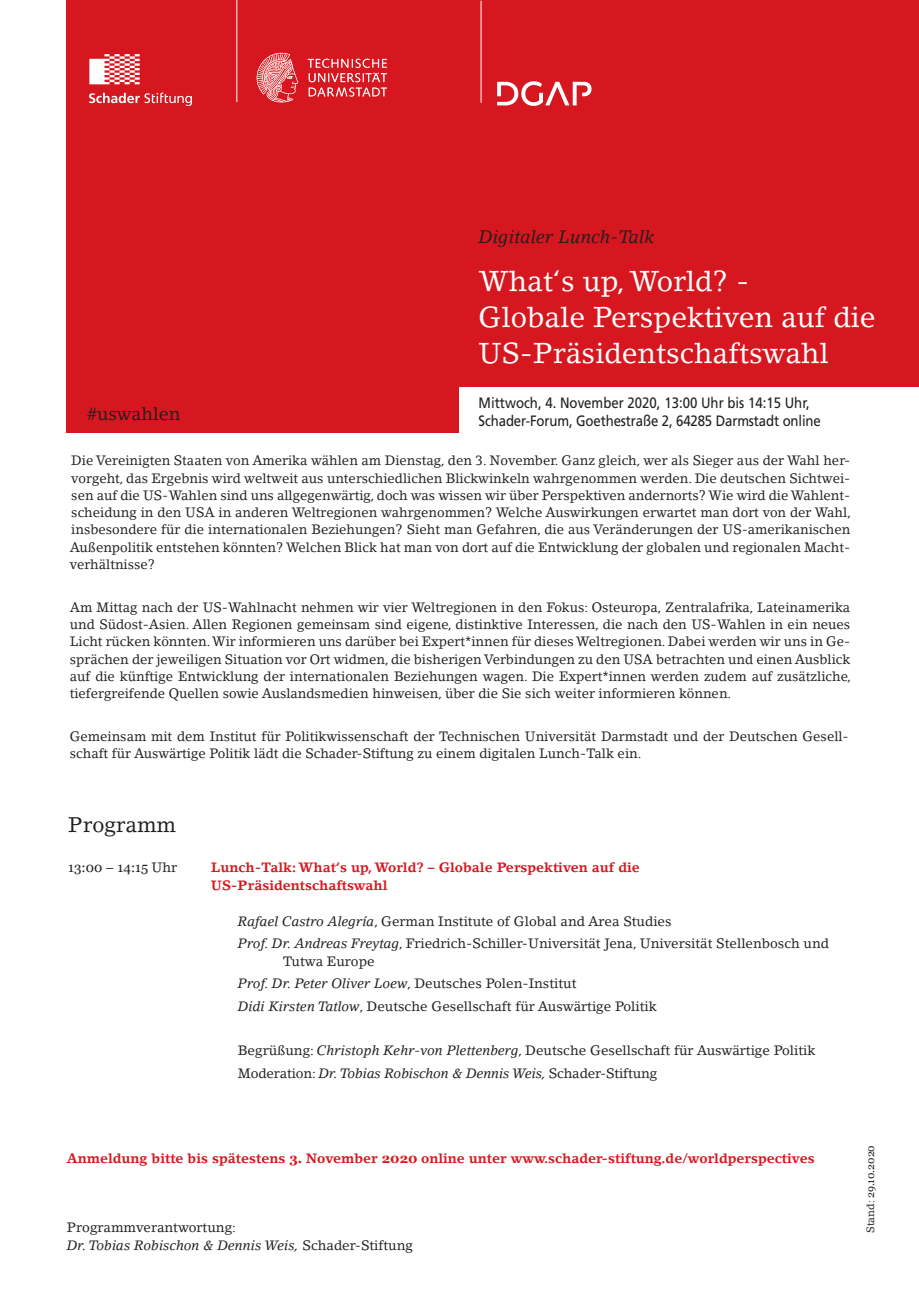
<style>
.page{position:relative;width:919px;height:1289px;background:#fff}
.page>*{position:absolute;margin:0;border:0;box-sizing:border-box;transform-origin:0 0}
.Aufzählungszeichen{font:28.5px/36px "Lino Letter Std";color:#fff}
.t1{font:21px "Lino Letter Std";color:#231f20}
.Aufzählungszeichen-2{font:italic 18px "Lino Letter Std";color:#231f20}
.t2{font:18px "Lino Letter Std";color:#231f20}
.t3{font:15px "Frutiger";letter-spacing:-.01em;color:#231f20;scale:.88 1}
.Aufzählungszeichen-3{font:13.5px/17.2px "Lino Letter Std";color:#231f20;text-align:justify}
.Aufzählungszeichen-4{font:700 13.5px "Lino Letter Std";color:#d7171f}
.Aufzählungszeichen-5{font:italic 13.5px "Lino Letter Std";letter-spacing:-.01em;color:#231f20}
.Aufzählungszeichen-6{font:13.5px "Georgia";color:#231f20}
.t4{font:10.5px "Georgia";color:#231f20}
.s1{font-family:"Lino Letter Std"}
.s2{font-style:italic}
.s3{font-style:normal}
.s4{font-family:"Georgia"}
</style>
<div class="page">
<div style="left:67px;top:0;width:851px;height:433px;background:#d7171f"></div>
<img style="left:256px;top:52px;width:132px;height:51px">
<div style="left:459px;top:387px;width:459px;height:47px;background:#fff"></div>
<img style="left:89px;top:54px;width:102px;height:51px">
<hr style="left:236px;top:0;width:1px;height:102px;background:#fff">
<hr style="left:480px;top:1px;width:1px;height:102px;background:#fff">
<img style="left:497px;top:81px;width:95px;height:25px">
<p class="t2" style="left:87px;top:403px;width:95px">#uswahlen</p>
<p class="Aufzählungszeichen-2" style="left:478px;top:225px;width:178px">Digitaler Lunch-Talk</p>
<p class="Aufzählungszeichen" style="left:478px;top:263px;width:272px">What‘s up, World? -</p>
<p class="Aufzählungszeichen" style="left:478px;top:299px;width:398px">Globale Perspektiven auf die<br>US-Präsidentschaftswahl</p>
<p class="t3" style="left:478px;top:394px;width:378px">Mittwoch, 4. November 2020, 13:00 Uhr bis 14:15 Uhr,</p>
<p class="t3" style="left:478px;top:412px;width:390px">Schader-Forum, Goethestraße 2, 64285 Darmstadt online</p>
<p class="Aufzählungszeichen-3" style="left:70px;top:452px;width:782px">Die Vereinigten Staaten von Amerika wählen am Dienstag, den 3. November. Ganz gleich, wer als Sieger aus der Wahl her&shy;vorgeht, das Ergebnis wird weltweit aus unterschiedlichen Blickwinkeln wahrgenommen werden. Die deutschen Sichtwei&shy;sen auf die US-Wahlen sind uns allgegenwärtig, doch was wissen wir über Perspektiven andernorts? Wie wird die Wahlent&shy;scheidung in den USA in anderen Weltregionen wahrgenommen? Welche Auswirkungen erwartet man dort von der Wahl, insbesondere für die internationalen Beziehungen? Sieht man Gefahren, die aus Veränderungen der US-amerikanischen Außenpolitik entstehen könnten? Welchen Blick hat man von dort auf die Entwicklung der globalen und regionalen Macht&shy;verhältnisse?</p>
<p class="Aufzählungszeichen-3" style="left:70px;top:598px;width:782px">Am Mittag nach der US-Wahlnacht nehmen wir vier Weltregionen in den Fokus: Osteuropa, Zentralafrika, Lateinamerika und Südost-Asien. Allen Regionen gemeinsam sind eigene, distinktive Interessen, die nach den US-Wahlen in ein neues Licht rücken könnten. Wir informieren uns darüber bei Expert*innen für dieses Weltregionen. Dabei werden wir uns in Ge&shy;sprächen der jeweiligen Situation vor Ort widmen, die bisherigen Verbindungen zu den USA betrachten und einen Ausblick auf die künftige Entwicklung der internationalen Beziehungen wagen. Die Expert*innen werden zudem auf zusätzliche, tiefergreifende Quellen sowie Auslandsmedien hinweisen, über die Sie sich weiter informieren können.</p>
<p class="Aufzählungszeichen-3" style="left:70px;top:727px;width:780px">Gemeinsam mit dem Institut für Politikwissenschaft der Technischen Universität Darmstadt und der Deutschen Gesell&shy;schaft für Auswärtige Politik lädt die Schader-Stiftung zu einem digitalen Lunch-Talk ein.</p>
<p class="t1" style="left:68px;top:811px;width:109px">Programm</p>
<p class="Aufzählungszeichen-6" style="left:68px;top:859px;width:110px">13:00 – 14:15 <span class="s1">Uhr</span></p>
<p class="Aufzählungszeichen-4" style="left:211px;top:859px;width:430px">Lunch-Talk: What‘s up, World? – Globale Perspektiven auf die</p>
<p class="Aufzählungszeichen-4" style="left:211px;top:877px;width:178px">US-Präsidentschaftswahl</p>
<p class="Aufzählungszeichen-3" style="left:238px;top:912px;width:435px"><span class="s2">Rafael Castro Alegría</span>, German Institute of Global and Area Studies</p>
<p class="Aufzählungszeichen-3" style="left:283px;top:934px;width:547px;line-height:18px;text-indent:-45px"><span class="s2">Prof. Dr. Andreas Freytag</span>, Friedrich-Schiller-Universität Jena, Universität Stellenbosch und<br>Tutwa Europe</p>
<p class="Aufzählungszeichen-3" style="left:238px;top:975px;width:340px"><span class="s2">Prof. Dr. Peter Oliver Loew</span>, Deutsches Polen-Institut</p>
<p class="Aufzählungszeichen-3" style="left:238px;top:997px;width:420px"><span class="s2">Didi Kirsten Tatlow</span>, Deutsche Gesellschaft für Auswärtige Politik</p>
<p class="Aufzählungszeichen-3" style="left:238px;top:1041px;width:579px">Begrüßung: <span class="s2">Christoph Kehr-von Plettenberg</span>, Deutsche Gesellschaft für Auswärtige Politik</p>
<p class="Aufzählungszeichen-5" style="left:238px;top:1064px;width:421px"><span class="s3">Moderation:</span> Dr. Tobias Robischon &amp; Dennis Weis, <span class="s3">Schader-Stiftung</span></p>
<p class="Aufzählungszeichen-4" style="left:67px;top:1149px;width:749px">Anmeldung bitte bis spätestens <span class="s4">3.</span> November <span class="s4">2020</span> online unter www.schader-stiftung.de/worldperspectives</p>
<p class="Aufzählungszeichen-3" style="left:67px;top:1218px;width:171px">Programmverantwortung:</p>
<p class="Aufzählungszeichen-5" style="left:67px;top:1236px;width:348px">Dr. Tobias Robischon &amp; Dennis Weis, <span class="s3">Schader-Stiftung</span></p>
<p class="t4" style="left:864px;top:1232px;width:89px;rotate:-90deg"><span class="s1">Stand:</span> 29.10.2020</p>
</div>
